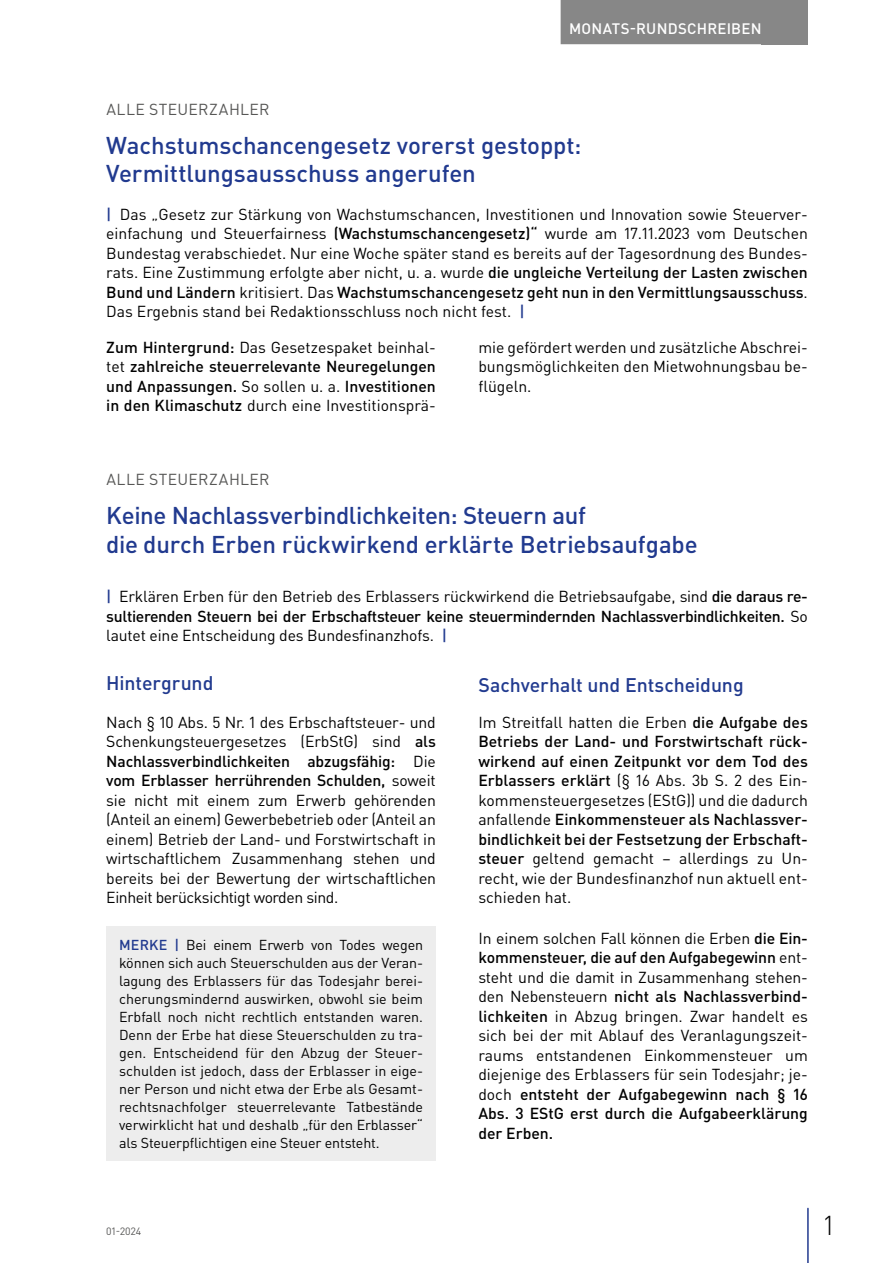
<style>
.page{position:relative;width:893px;height:1263px;background:#fff}
.page>*{position:absolute;margin:0;border:0;box-sizing:border-box;transform-origin:0 0}
.t1{font:300 27px "DIN Pro";color:#000}
.t2{font:500 24px/28.5px "DIN Pro";letter-spacing:-.005em;color:#213a8f}
.t3{font:500 19.5px "DIN Pro";letter-spacing:-.005em;color:#213a8f}
.t4{font:15.75px/19.5px "DIN Pro";color:#000;text-align:justify}
.t5{font:500 15.75px/19.5px "DIN Pro";color:#000;text-align:justify}
.t6{font:15.75px "DIN Pro";letter-spacing:.025em;color:#575756}
.t7{font:500 15px "DIN Pro";letter-spacing:.015em;color:#fff}
.t8{font:14.25px/18px "DIN Pro";letter-spacing:-.01em;color:#000;text-align:justify}
.t9{font:10.5px "DIN Pro";color:#575756}
.s1{font-weight:500;color:#213a8f}
.s2{font-weight:500}
.s3{font-weight:400}
</style>
<div class="page">
<div style="left:762px;top:0;width:46px;height:44px;background:#878787"></div>
<hr style="left:807px;top:1208px;width:2px;height:55px;background:#213a8f">
<div style="left:561px;top:0;width:209px;height:44px;background:#878787"></div>
<div style="left:106px;top:927px;width:330px;height:234px;background:#ededed"></div>
<p class="t7" style="left:569px;top:18px;width:194px">MONATS-RUNDSCHREIBEN</p>
<p class="t6" style="left:106px;top:98px;width:165px">ALLE STEUERZAHLER</p>
<h2 class="t2" style="left:106px;top:130px;width:477px">Wachstumschancengesetz vorerst gestoppt:<br>Vermittlungsausschuss angerufen</h2>
<p class="t4" style="left:106px;top:204px;width:703px"><span class="s1">|</span> Das „Gesetz zur Stärkung von Wachstumschancen, Investitionen und Innovation sowie Steuerver&shy;einfachung und Steuerfairness <span class="s2">(Wachstumschancengesetz)“</span> wurde am 17.11.2023 vom Deutschen Bundestag verabschiedet. Nur eine Woche später stand es bereits auf der Tagesordnung des Bundes&shy;rats. Eine Zustimmung erfolgte aber nicht, u. a. wurde <span class="s2">die ungleiche Verteilung der Lasten zwischen Bund und Ländern</span> kritisiert. Das <span class="s2">Wachstumschancengesetz geht nun in den Vermittlungsausschuss</span>.<br>Das Ergebnis stand bei Redaktionsschluss noch nicht fest. <span class="s1">|</span></p>
<p class="t5" style="left:106px;top:336px;width:331px">Zum Hintergrund: <span class="s3">Das Gesetzespaket beinhal&shy;tet</span> zahlreiche steuerrelevante Neuregelungen und Anpassungen. <span class="s3">So sollen u. a.</span> Investitionen in den Klimaschutz <span class="s3">durch eine Investitionsprä-</span></p>
<p class="t4" style="left:478px;top:336px;width:331px">mie gefördert werden und zusätzliche Abschrei&shy;bungsmöglichkeiten den Mietwohnungsbau be&shy;flügeln.</p>
<p class="t6" style="left:106px;top:469px;width:165px">ALLE STEUERZAHLER</p>
<h2 class="t2" style="left:106px;top:500px;width:593px">Keine Nachlassverbindlichkeiten: Steuern auf<br>die durch Erben rückwirkend erklärte Betriebsaufgabe</h2>
<p class="t4" style="left:106px;top:586px;width:703px"><span class="s1">|</span> Erklären Erben für den Betrieb des Erblassers rückwirkend die Betriebsaufgabe, sind <span class="s2">die daraus re&shy;sultierenden Steuern bei der Erbschaftsteuer keine steuermindernden Nachlassverbindlichkeiten.</span> So lautet eine Entscheidung des Bundesfinanzhofs. <span class="s1">|</span></p>
<p class="t3" style="left:106px;top:670px;width:109px">Hintergrund</p>
<p class="t4" style="left:106px;top:712px;width:331px">Nach § 10 Abs. 5 Nr. 1 des Erbschaftsteuer- und Schenkungsteuergesetzes (ErbStG) sind <span class="s2">als Nachlassverbindlichkeiten abzugsfähig:</span> Die <span class="s2">vom Erblasser herrührenden Schulden,</span> soweit sie nicht mit einem zum Erwerb gehörenden (Anteil an einem) Gewerbebetrieb oder (Anteil an einem) Betrieb der Land- und Forstwirtschaft in wirtschaftlichem Zusammenhang stehen und bereits bei der Bewertung der wirtschaftlichen Einheit berücksichtigt worden sind.</p>
<p class="t8" style="left:119px;top:935px;width:306px"><span class="s1">MERKE |</span> Bei einem Erwerb von Todes wegen können sich auch Steuerschulden aus der Veran&shy;lagung des Erblassers für das Todesjahr berei&shy;cherungsmindernd auswirken, obwohl sie beim Erbfall noch nicht rechtlich entstanden waren.<br>Denn der Erbe hat diese Steuerschulden zu tra&shy;gen. Entscheidend für den Abzug der Steuer&shy;schulden ist jedoch, dass der Erblasser in eige&shy;ner Person und nicht etwa der Erbe als Gesamt&shy;rechtsnachfolger steuerrelevante Tatbestände verwirklicht hat und deshalb „für den Erblasser“ als Steuerpflichtigen eine Steuer entsteht.</p>
<p class="t3" style="left:478px;top:671px;width:267px">Sachverhalt und Entscheidung</p>
<p class="t5" style="left:478px;top:711px;width:331px"><span class="s3">Im Streitfall hatten die Erben</span> die Aufgabe des Betriebs der Land- und Forstwirtschaft rück&shy;wirkend auf einen Zeitpunkt vor dem Tod des Erblassers erklärt <span class="s3">(§ 16 Abs. 3b S. 2 des Ein&shy;kommensteuergesetzes (EStG)) und die dadurch anfallende</span> Einkommensteuer als Nachlassver&shy;bindlichkeit bei der Festsetzung der Erbschaft&shy;steuer <span class="s3">geltend gemacht – allerdings zu Un&shy;recht, wie der Bundesfinanzhof nun aktuell ent&shy;schieden hat.</span></p>
<p class="t4" style="left:478px;top:927px;width:331px">In einem solchen Fall können die Erben <span class="s2">die Ein&shy;kommensteuer, die auf den Aufgabegewinn</span> ent&shy;steht und die damit in Zusammenhang stehen&shy;den Nebensteuern <span class="s2">nicht als Nachlassverbind&shy;lichkeiten</span> in Abzug bringen. Zwar handelt es sich bei der mit Ablauf des Veranlagungszeit&shy;raums entstandenen Einkommensteuer um diejenige des Erblassers für sein Todesjahr; je&shy;doch <span class="s2">entsteht der Aufgabegewinn nach § 16<br>Abs. 3 EStG erst durch die Aufgabeerklärung der Erben.</span></p>
<p class="t9" style="left:106px;top:1224px;width:37px">01-2024</p>
<h1 class="t1" style="left:824px;top:1207px;width:11px">1</h1>
</div>
